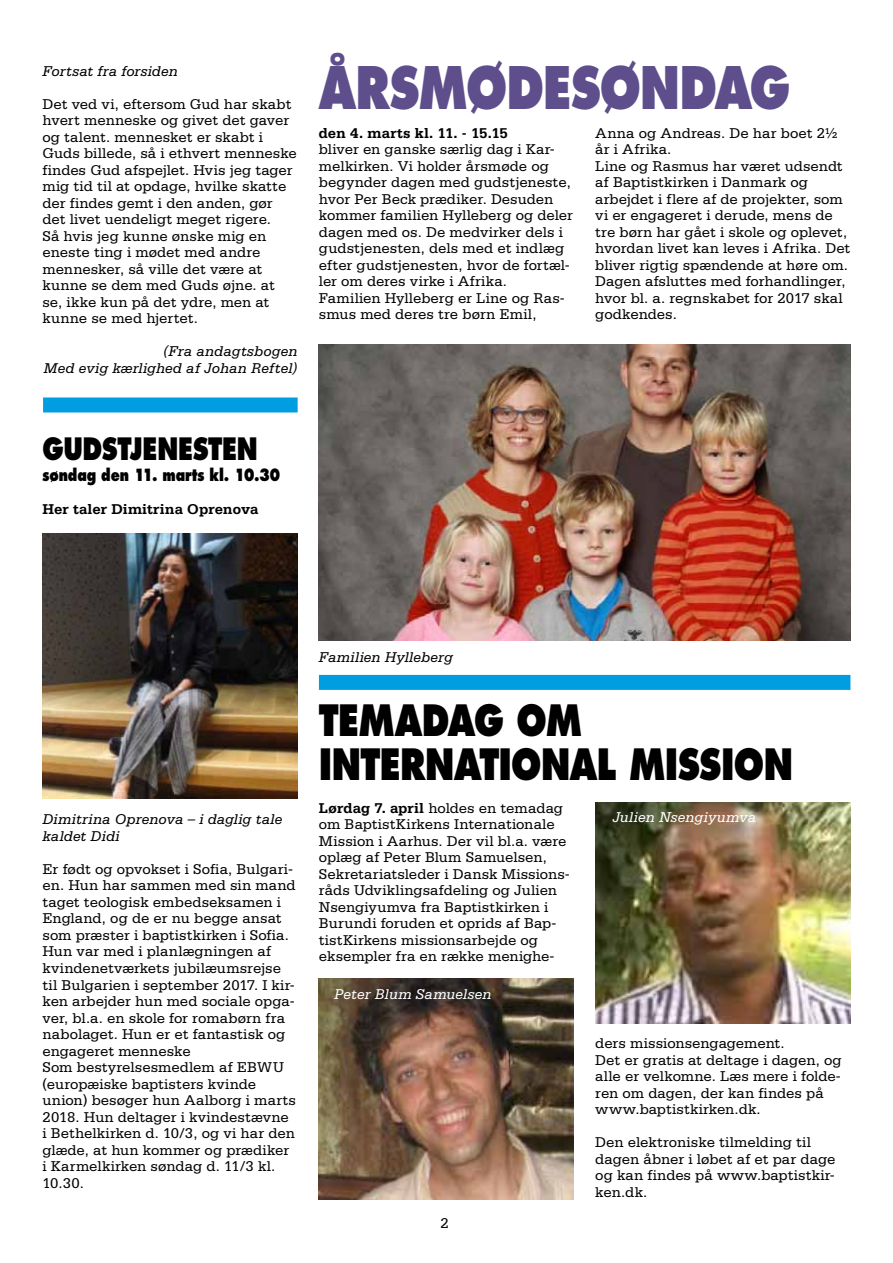
<style>
.page{position:relative;width:893px;height:1263px;background:#fff}
.page>*{position:absolute;margin:0;border:0;box-sizing:border-box;transform-origin:0 0}
.t1{font:800 57px "Futura";letter-spacing:-.02em;color:#5e4f8c;scale:.8 1}
.t2{font:800 42px/43.5px "Futura";letter-spacing:-.02em;color:#000;scale:.8 1}
.t3{font:800 30px "Futura";color:#000;scale:.8 1}
.t4{font:800 16.5px "Futura";letter-spacing:-.01em;color:#000;scale:.8 1}
.t5{font:15px/16.5px "Serifa";color:#000}
.t6{font:italic 15px/16.5px "Serifa";letter-spacing:.01em;color:#000;text-align:right}
.t7{font:700 15px "Serifa";letter-spacing:-.005em;color:#000}
.t8{font:italic 15px "Serifa";letter-spacing:.01em;color:#fff}
.s1{font-weight:700}
</style>
<div class="page">
<div style="left:319px;top:675px;width:531px;height:15px;background:#009ee0"></div>
<div style="left:43px;top:397px;width:255px;height:15px;background:#009ee0"></div>
<img style="left:319px;top:345px;width:531px;height:295px">
<img style="left:43px;top:534px;width:255px;height:264px">
<img style="left:319px;top:978px;width:255px;height:221px">
<img style="left:595px;top:802px;width:255px;height:221px">
<p class="t6" style="left:43px;top:62px;width:137px">Fortsat fra forsiden</p>
<p class="t5" style="left:43px;top:95px;width:256px">Det ved vi, eftersom Gud har skabt hvert menneske og givet det gaver og talent. mennesket er skabt i<br>Guds billede, så i ethvert menneske findes Gud afspejlet. Hvis jeg tager mig tid til at opdage, hvilke skatte der findes gemt i den anden, gør det livet uendeligt meget rigere.<br>Så hvis jeg kunne ønske mig en eneste ting i mødet med andre mennesker, så ville det være at kunne se dem med Guds øjne. at se, ikke kun på det ydre, men at kunne se med hjertet.</p>
<p class="t6" style="left:44px;top:343px;width:256px">(Fra andagtsbogen<br>Med evig kærlighed af Johan Reftel)</p>
<h1 class="t1" style="left:319px;top:52px;width:92px">ÅRSM</h1>
<h1 class="t1" style="left:466px;top:52px;width:407px">ØDESØNDAG</h1>
<p class="t7" style="left:319px;top:124px;width:191px">den 4. marts kl. 11. - 15.15</p>
<p class="t5" style="left:319px;top:141px;width:256px">bliver en ganske særlig dag i Kar&shy;melkirken. Vi holder årsmøde og begynder dagen med gudstjeneste, hvor Per Beck prædiker. Desuden kommer familien Hylleberg og deler dagen med os. De medvirker dels i gudstjenesten, dels med et indlæg efter gudstjenesten, hvor de fortæl&shy;ler om deres virke i Afrika.<br>Familien Hylleberg er Line og Ras&shy;smus med deres tre børn Emil,</p>
<p class="t5" style="left:595px;top:124px;width:257px">Anna og Andreas. De har boet 2½ år i Afrika.<br>Line og Rasmus har været udsendt af Baptistkirken i Danmark og arbejdet i flere af de projekter, som vi er engageret i derude, mens de tre børn har gået i skole og oplevet, hvordan livet kan leves i Afrika. Det bliver rigtig spændende at høre om.<br>Dagen afsluttes med forhandlinger, hvor bl. a. regnskabet for 2017 skal godkendes.</p>
<h3 class="t3" style="left:43px;top:430px;width:24px">GUDST</h3>
<h3 class="t3" style="left:130px;top:430px;width:37px">JENESTEN</h3>
<p class="t4" style="left:43px;top:464px;width:299px">SØNDAG DEN 11. MARTS KL. 10.30</p>
<p class="t7" style="left:43px;top:500px;width:217px">Her taler Dimitrina Oprenova</p>
<p class="t6" style="left:43px;top:811px;width:241px;text-align:left">Dimitrina Oprenova – i daglig tale kaldet Didi</p>
<p class="t5" style="left:43px;top:861px;width:255px">Er født og opvokset i Sofia, Bulgari&shy;en. Hun har sammen med sin mand taget teologisk embedseksamen i<br>England, og de er nu begge ansat som præster i baptistkirken i Sofia.<br>Hun var med i planlægningen af kvindenetværkets jubilæumsrejse til Bulgarien i september 2017. I kir&shy;ken arbejder hun med sociale opga&shy;ver, bl.a. en skole for romabørn fra nabolaget. Hun er et fantastisk og engageret menneske<br>Som bestyrelsesmedlem af EBWU (europæiske baptisters kvinde union) besøger hun Aalborg i marts<br>2018. Hun deltager i kvindestævne i Bethelkirken d. 10/3, og vi har den glæde, at hun kommer og prædiker i Karmelkirken søndag d. 11/3 kl.<br>10.30.</p>
<p class="t6" style="left:319px;top:648px;width:136px">Familien Hylleberg</p>
<h2 class="t2" style="left:319px;top:699px;width:288px">TEMADAG OM<br>INTERN</h2>
<h2 class="t2" style="left:454px;top:743px;width:61px">ATION</h2>
<h2 class="t2" style="left:570px;top:743px;width:104px">AL MISSION</h2>
<p class="t5" style="left:319px;top:799px;width:252px"><span class="s1">Lørdag 7. april</span> holdes en temadag om BaptistKirkens Internationale Mission i Aarhus. Der vil bl.a. være oplæg af Peter Blum Samuelsen, Sekretariatsleder i Dansk Missions&shy;råds Udviklingsafdeling og Julien Nsengiyumva fra Baptistkirken i Burundi foruden et oprids af Bap&shy;tistKirkens missionsarbejde og eksempler fra en række menighe-</p>
<p class="t8" style="left:334px;top:986px;width:159px">Peter Blum Samuelsen</p>
<p class="t5" style="left:441px;top:1215px;width:10px">2</p>
<p class="t8" style="left:612px;top:809px;width:145px">Julien Nsengiyumva</p>
<p class="t5" style="left:595px;top:1035px;width:248px">ders missionsengagement.<br>Det er gratis at deltage i dagen, og alle er velkomne. Læs mere i folde&shy;ren om dagen, der kan findes på www.baptistkirken.dk.</p>
<p class="t5" style="left:595px;top:1134px;width:242px">Den elektroniske tilmelding til dagen åbner i løbet af et par dage og kan findes på www.baptistkir&shy;ken.dk.</p>
</div>
